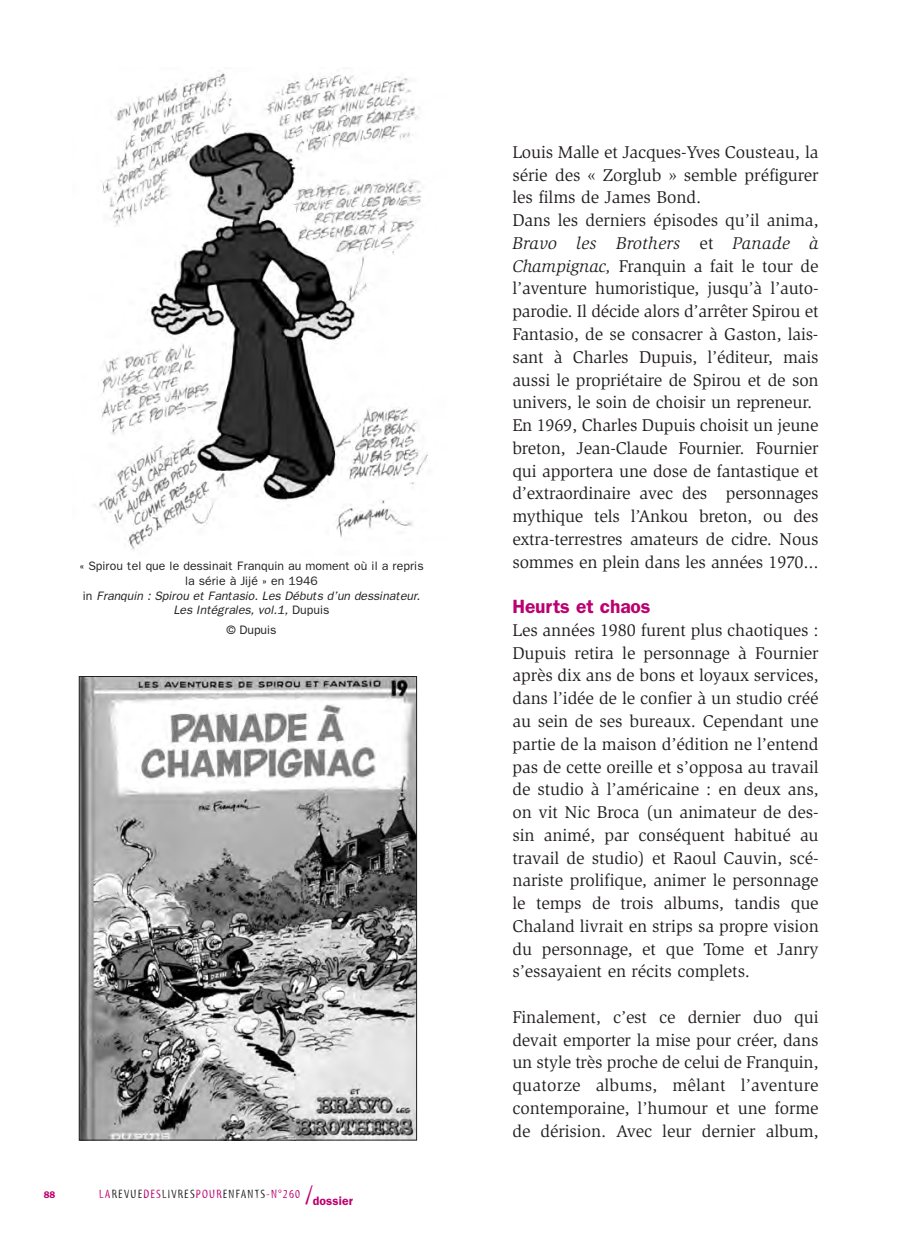
<style>
.page{position:relative;width:918px;height:1241px;background:#fff}
.page>*{position:absolute;margin:0;border:0;box-sizing:border-box;transform-origin:0 0}
.t1{font:600 19.25px "Franklin Gothic";letter-spacing:-.005em;color:#bb016f}
.t2{font:17.5px/22.8px "Slimbach";letter-spacing:-.01em;color:#231f20;text-align:justify}
.t3{font:12.25px/14.7px "Franklin Gothic";color:#231f20;text-align:center}
.t4{font:12.25px "Myriad Tilt";letter-spacing:.1em;color:#231f20}
.t5{font:600 9.62px "Franklin Gothic";color:#bb016f}
.s1{font-style:italic}
.s2{color:#bb016f}
.s3{font-size:26.25px;color:#bb016f}
.s4{font-family:"Franklin Gothic";font-weight:600;color:#bb016f}
</style>
<div class="page">
<img style="left:81px;top:678px;width:334px;height:460px">
<div style="left:79px;top:676px;width:338px;height:464px;border:1px solid #231f20"></div>
<img style="left:93px;top:70px;width:336px;height:481px">
<p class="t3" style="left:79px;top:558px;width:346px">« Spirou tel que le dessinait Franquin au moment où il a repris la série à Jijé » en 1946<br>in <span class="s1">Franquin : Spirou et Fantasio. Les Débuts d’un dessinateur.<br>Les Intégrales, vol.1,</span> Dupuis</p>
<p class="t3" style="left:226px;top:622px;width:51px">© Dupuis</p>
<p class="t5" style="left:44px;top:1188px;width:13px">88</p>
<p class="t4" style="left:99px;top:1188px;width:255px"><span class="s2">LA</span>REVUE<span class="s2">DES</span>LIVRES<span class="s2">POUR</span>ENFANTS<span class="s2">-N°260</span> <span class="s3">/</span><span class="s4">dossier</span></p>
<p class="t2" style="left:512px;top:142px;width:308px;text-align:left">Louis Malle et Jacques-Yves Cousteau, la série des « Zorglub » semble préfigurer les films de James Bond.<br>Dans les derniers épisodes qu’il anima, <span class="s1">Bravo les Brothers</span> et <span class="s1">Panade à Champignac,</span> Franquin a fait le tour de l’aventure humoristique, jusqu’à l’auto&shy;parodie. Il décide alors d’arrêter Spirou et Fantasio, de se consacrer à Gaston, lais&shy;sant à Charles Dupuis, l’éditeur, mais aussi le propriétaire de Spirou et de son univers, le soin de choisir un repreneur.<br>En 1969, Charles Dupuis choisit un jeune breton, Jean-Claude Fournier. Fournier qui apportera une dose de fantastique et d’extraordinaire avec des personnages mythique tels l’Ankou breton, ou des extra-terrestres amateurs de cidre. Nous sommes en plein dans les années 1970...</p>
<p class="t1" style="left:512px;top:595px;width:140px">Heurts et chaos</p>
<p class="t2" style="left:512px;top:620px;width:308px">Les années 1980 furent plus chaotiques :<br>Dupuis retira le personnage à Fournier après dix ans de bons et loyaux services, dans l’idée de le confier à un studio créé au sein de ses bureaux. Cependant une partie de la maison d’édition ne l’entend pas de cette oreille et s’opposa au travail de studio à l’américaine : en deux ans, on vit Nic Broca (un animateur de des&shy;sin animé, par conséquent habitué au travail de studio) et Raoul Cauvin, scé&shy;nariste prolifique, animer le personnage le temps de trois albums, tandis que Chaland livrait en strips sa propre vision du personnage, et que Tome et Janry s’essayaient en récits complets.</p>
<p class="t2" style="left:512px;top:1006px;width:308px">Finalement, c’est ce dernier duo qui devait emporter la mise pour créer, dans un style très proche de celui de Franquin, quatorze albums, mêlant l’aventure contemporaine, l’humour et une forme de dérision. Avec leur dernier album,</p>
</div>
